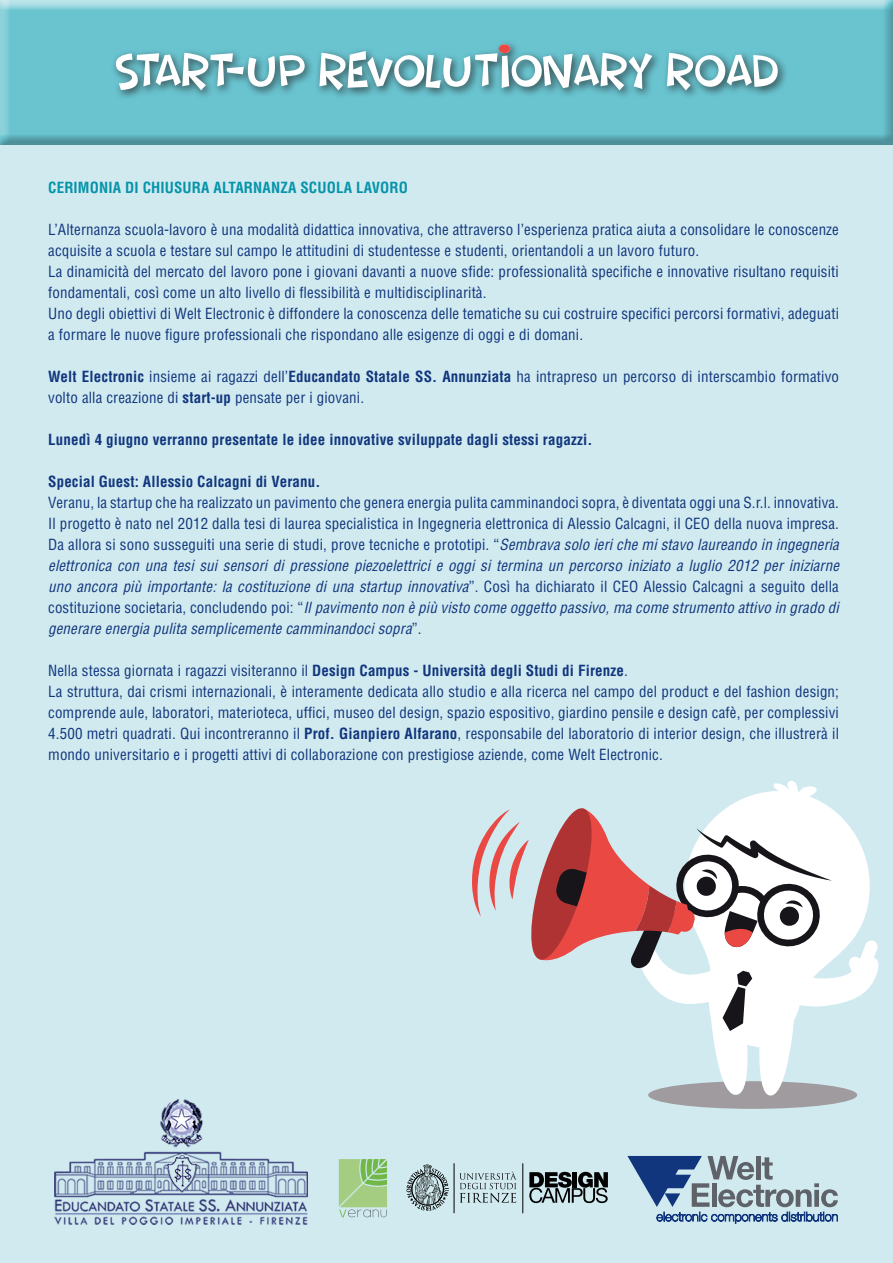
<style>
.page{position:relative;width:893px;height:1263px;background:#fff}
.page>*{position:absolute;margin:0;border:0;box-sizing:border-box;transform-origin:0 0}
.t1{font:condensed 15px/21px "Helvetica LT Std";letter-spacing:.01em;color:#11367e}
.t2{font:italic condensed 15px/21px "Helvetica LT Std";letter-spacing:.01em;color:#11367e;text-align:justify}
.t3{font:700 condensed 15px "Helvetica LT Std";letter-spacing:.01em;color:#11367e}
.t4{font:700 condensed 15px "Helvetica LT Std";letter-spacing:.01em;color:#0694aa}
.s1{font-weight:700}
.s2{font-style:normal}
.s3{font-weight:400}
</style>
<div class="page">
<div style="left:0;top:146px;width:893px;height:1117px;background:#d1eaef"></div>
<div style="left:0;top:0;width:893px;height:146px;background:#231f20;opacity:.3"></div>
<img style="left:54px;top:1099px;width:254px;height:126px">
<svg style="left:627px;top:1156px;width:211px;height:68px;background:#97aec1"></svg>
<svg style="left:339px;top:1159px;width:48px;height:58px;background:#a3cd8e"></svg>
<hr style="left:523px;top:1163px;width:1px;height:50px;background:#000">
<svg style="left:529px;top:1172px;width:79px;height:31px;background:#616d6f"></svg>
<svg style="left:407px;top:1164px;width:42px;height:46px;background:#95a7aa"></svg>
<hr style="left:454px;top:1163px;width:1px;height:50px;background:#000">
<svg style="left:459px;top:1171px;width:57px;height:31px;background:#b1c6ca"></svg>
<div style="left:111px;top:40px;width:678px;height:61px;background:#231f20;opacity:.75"></div>
<svg style="left:115px;top:44px;width:663px;height:46px"></svg>
<div style="left:648px;top:1081px;width:209px;height:28px;background:#9f9b9e;border-radius:50%"></div>
<svg style="left:676px;top:783px;width:202px;height:22px;fill:#d1eaef"></svg>
<svg style="left:772px;top:779px;width:49px;height:19px"></svg>
<svg style="left:471px;top:805px;width:411px;height:290px"></svg>
<p class="t4" style="left:48px;top:178px;width:361px">CERIMONIA DI CHIUSURA ALTARNANZA SCUOLA LAVORO</p>
<p class="t1" style="left:48px;top:219px;width:792px">L’Alternanza scuola-lavoro è una modalità didattica innovativa, che attraverso l’esperienza pratica aiuta a consolidare le conoscenze acquisite a scuola e testare sul campo le attitudini di studentesse e studenti, orientandoli a un lavoro futuro.</p>
<p class="t1" style="left:48px;top:261px;width:792px">La dinamicità del mercato del lavoro pone i giovani davanti a nuove sfide: professionalità specifiche e innovative risultano requisiti fondamentali, così come un alto livello di flessibilità e multidisciplinarità.</p>
<p class="t1" style="left:48px;top:303px;width:792px">Uno degli obiettivi di Welt Electronic è diffondere la conoscenza delle tematiche su cui costruire specifici percorsi formativi, adeguati a formare le nuove figure professionali che rispondano alle esigenze di oggi e di domani.</p>
<p class="t1" style="left:48px;top:366px;width:792px"><span class="s1">Welt Electronic</span> insieme ai ragazzi dell’<span class="s1">Educandato Statale SS. Annunziata</span> ha intrapreso un percorso di interscambio formativo volto alla creazione di <span class="s1">start-up</span> pensate per i giovani.</p>
<p class="t3" style="left:48px;top:430px;width:546px">Lunedì 4 giugno verranno presentate le idee innovative sviluppate dagli stessi ragazzi.</p>
<p class="t3" style="left:48px;top:472px;width:274px">Special Guest: Allessio Calcagni di Veranu.</p>
<p class="t1" style="left:48px;top:492px;width:792px">Veranu, la startup che ha realizzato un pavimento che genera energia pulita camminandoci sopra, è diventata oggi una S.r.l. innovativa.<br>Il progetto è nato nel 2012 dalla tesi di laurea specialistica in Ingegneria elettronica di Alessio Calcagni, il CEO della nuova impresa.</p>
<p class="t2" style="left:48px;top:534px;width:792px"><span class="s2">Da allora si sono susseguiti una serie di studi, prove tecniche e prototipi. “</span>Sembrava solo ieri che mi stavo laureando in ingegneria elettronica con una tesi sui sensori di pressione piezoelettrici e oggi si termina un percorso iniziato a luglio 2012 per iniziarne uno ancora più importante: la costituzione di una startup innovativa<span class="s2">”. Così ha dichiarato il CEO Alessio Calcagni a seguito della costituzione societaria, concludendo poi: “</span>Il pavimento non è più visto come oggetto passivo, ma come strumento attivo in grado di generare energia pulita semplicemente camminandoci sopra<span class="s2">”.</span></p>
<p class="t3" style="left:48px;top:661px;width:581px"><span class="s3">Nella stessa giornata i ragazzi visiteranno il</span> Design Campus - Università degli Studi di Firenze<span class="s3">.</span></p>
<p class="t1" style="left:48px;top:681px;width:792px;text-align:justify">La struttura, dai crismi internazionali, è interamente dedicata allo studio e alla ricerca nel campo del product e del fashion design; comprende aule, laboratori, materioteca, uffici, museo del design, spazio espositivo, giardino pensile e design cafè, per complessivi 4.500 metri quadrati. Qui incontreranno il <span class="s1">Prof. Gianpiero Alfarano</span>, responsabile del laboratorio di interior design, che illustrerà il mondo universitario e i progetti attivi di collaborazione con prestigiose aziende, come Welt Electronic.</p>
</div>
